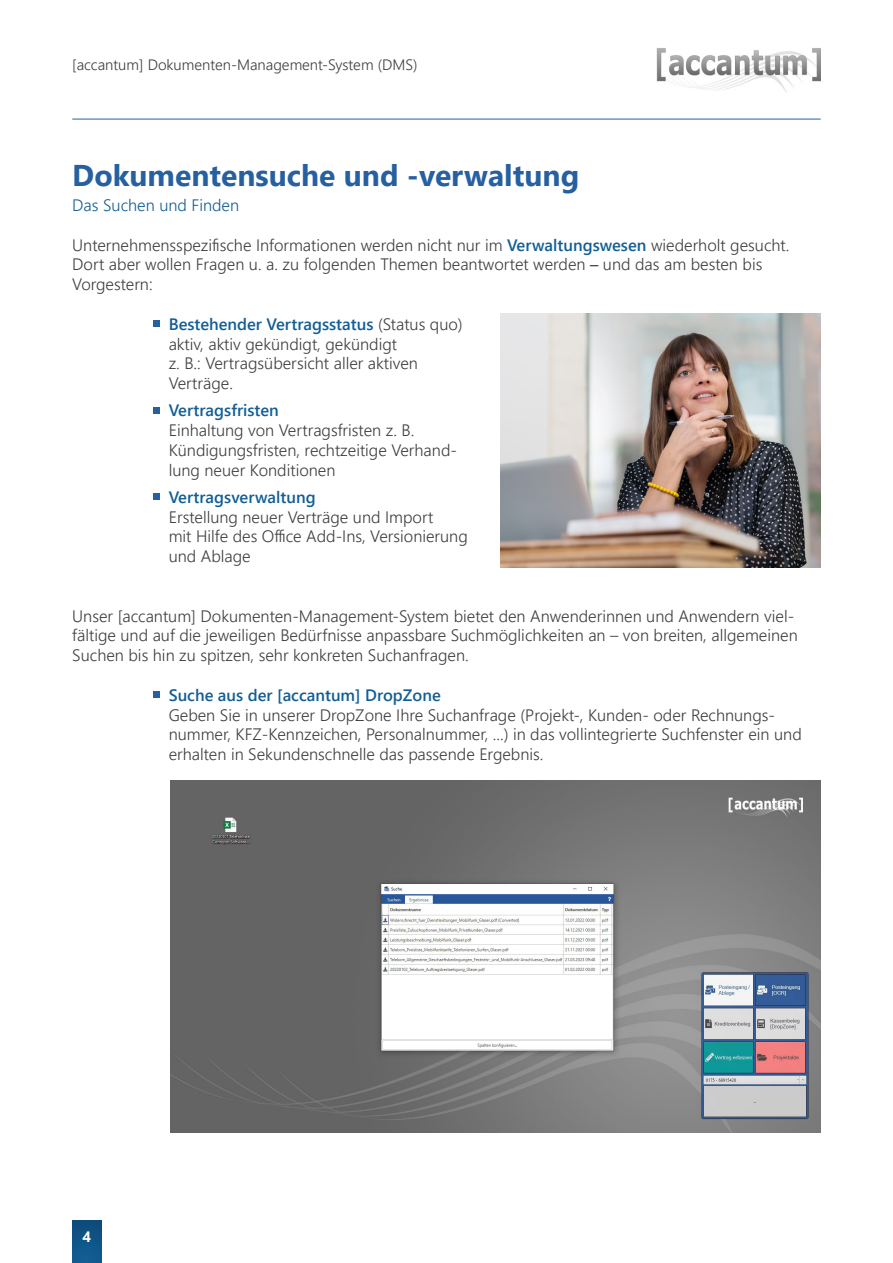
<style>
.page{position:relative;width:893px;height:1263px;background:#fff}
.page>*{position:absolute;margin:0;border:0;box-sizing:border-box;transform-origin:0 0}
.t1{font:700 30px "Segoe UI";color:#2760a1}
.t2{font:300 16.5px/19.8px "Segoe UI";color:#3e3e3f}
.t3{font:600 16.5px "Segoe UI";color:#125e95}
.t4{font:300 16.5px "Segoe UI";color:#125e95}
.t5{font:300 15px "Segoe UI";color:#3e3e3f}
.t6{font:700 15px "Segoe UI";color:#fff}
.s1{font-weight:600;color:#125e95}
.s2{font-family:"Arial Nova";font-weight:400}
</style>
<div class="page">
<hr style="left:72px;top:119px;width:749px;height:1px;background:#2760a1">
<div style="left:153px;top:320px;width:7px;height:7px;background:#2760a1"></div>
<div style="left:153px;top:407px;width:7px;height:6px;background:#2760a1"></div>
<div style="left:153px;top:493px;width:7px;height:7px;background:#2760a1"></div>
<div style="left:153px;top:691px;width:7px;height:7px;background:#2760a1"></div>
<div style="left:72px;top:1220px;width:29px;height:43px;background:linear-gradient(to bottom,#0c4b7b,#115e95)"></div>
<img style="left:657px;top:48px;width:164px;height:44px">
<img style="left:500px;top:314px;width:321px;height:254px">
<img style="left:170px;top:780px;width:651px;height:353px">
<p class="t5" style="left:72px;top:51px;width:347px">[accantum] Dokumenten-Management-System (DMS)</p>
<h1 class="t1" style="left:72px;top:147px;width:509px">Dokumentensuche und -verwaltung</h1>
<p class="t4" style="left:72px;top:190px;width:168px">Das Suchen und Finden</p>
<p class="t2" style="left:72px;top:233px;width:719px">Unternehmensspezifische Informationen werden nicht nur im <span class="s1">Verwaltungswesen</span> wiederholt gesucht.<br>Dort aber wollen Fragen u. a. zu folgenden Themen beantwortet werden <span class="s2">–</span> und das am besten bis<br>Vorgestern:</p>
<p class="t2" style="left:169px;top:312px;width:296px"><span class="s1">Bestehender Vertragsstatus</span> (Status quo) aktiv, aktiv gekündigt, gekündigt<br>z. B.: Vertragsübersicht aller aktiven<br>Verträge.</p>
<p class="t3" style="left:169px;top:395px;width:112px">Vertragsfristen</p>
<p class="t2" style="left:169px;top:419px;width:290px">Einhaltung von Vertragsfristen z. B.<br>Kündigungsfristen, rechtzeitige Verhand&shy;lung neuer Konditionen</p>
<p class="t3" style="left:169px;top:481px;width:148px">Vertragsverwaltung</p>
<p class="t2" style="left:169px;top:505px;width:301px">Erstellung neuer Verträge und Import<br>mit Hilfe des Office Add-Ins, Versionierung und Ablage</p>
<p class="t2" style="left:72px;top:604px;width:727px">Unser [accantum] Dokumenten-Management-System bietet den Anwenderinnen und Anwendern viel&shy;fältige und auf die jeweiligen Bedürfnisse anpassbare Suchmöglichkeiten an – von breiten, allgemeinen<br>Suchen bis hin zu spitzen, sehr konkreten Suchanfragen.</p>
<p class="t3" style="left:169px;top:679px;width:274px">Suche aus der [accantum] DropZone</p>
<p class="t2" style="left:169px;top:703px;width:635px">Geben Sie in unserer DropZone Ihre Suchanfrage (Projekt-, Kunden- oder Rechnungs&shy;nummer, KFZ-Kennzeichen, Personalnummer, ...) in das vollintegrierte Suchfenster ein und erhalten in Sekundenschnelle das passende Ergebnis.</p>
<p class="t6" style="left:82px;top:1223px;width:10px">4</p>
</div>
